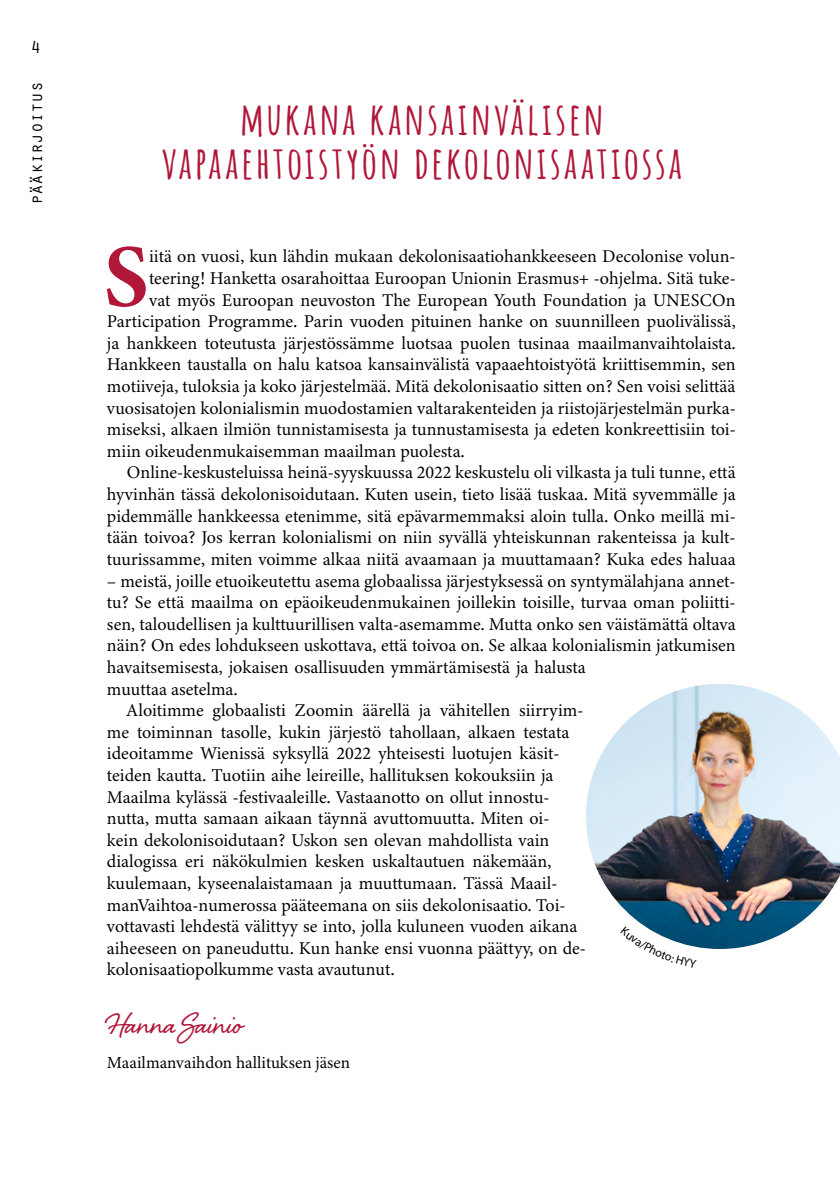
<style>
.page{position:relative;width:840px;height:1191px;background:#fff}
.page>*{position:absolute;margin:0;border:0;box-sizing:border-box;transform-origin:0 0}
.t1{font:700 89.2px "Minion 3";color:#b01739}
.t2{font:700 44px/44px "Amatic SC";letter-spacing:.055em;color:#b01739;text-align:center}
.t3{font:38px "Shelby";letter-spacing:-.01em;color:#b01739}
.t4{font:18px "Minion 3";color:#000}
.t5{font:18px "Orator Std";letter-spacing:-.03em;color:#000}
.t6{font:17px "Minion 3";color:#000}
</style>
<div class="page">
<img style="left:586px;top:684px;width:253px;height:265px">
<svg style="left:620px;top:926px;width:76px;height:23px"></svg>
<p class="t5" style="left:31px;top:35px;width:12px">4</p>
<p class="t5" style="left:23px;top:205px;width:125px;rotate:-90deg">pääkirjoitus</p>
<h2 class="t2" style="left:162px;top:93px;width:521px">MUKANA KANSAINVÄLISEN<br>VAPAAEHTOISTYÖN DEKOLONISAATIOSSA</h2>
<h1 class="t1" style="left:103px;top:214px;width:47px">S</h1>
<p class="t4" style="left:149px;top:244px;width:587px">iitä on vuosi, kun lähdin mukaan dekolonisaatiohankkeeseen Decolonise volun-</p>
<p class="t4" style="left:149px;top:266px;width:587px">teering! Hanketta osarahoittaa Euroopan Unionin Erasmus+ -ohjelma. Sitä tuke-</p>
<p class="t4" style="left:149px;top:287px;width:587px">vat myös Euroopan neuvoston The European Youth Foundation ja UNESCOn</p>
<p class="t4" style="left:107px;top:309px;width:630px">Participation Programme. Parin vuoden pituinen hanke on suunnilleen puolivälissä,</p>
<p class="t4" style="left:107px;top:330px;width:630px">ja hankkeen toteutusta järjestössämme luotsaa puolen tusinaa maailmanvaihtolaista.</p>
<p class="t4" style="left:107px;top:352px;width:630px">Hankkeen taustalla on halu katsoa kansainvälistä vapaaehtoistyötä kriittisemmin, sen</p>
<p class="t4" style="left:107px;top:374px;width:629px">motiiveja, tuloksia ja koko järjestelmää. Mitä dekolonisaatio sitten on? Sen voisi selittää</p>
<p class="t4" style="left:107px;top:395px;width:630px">vuosisatojen kolonialismin muodostamien valtarakenteiden ja riistojärjestelmän purka-</p>
<p class="t4" style="left:107px;top:417px;width:630px">miseksi, alkaen ilmiön tunnistamisesta ja tunnustamisesta ja edeten konkreettisiin toi-</p>
<p class="t4" style="left:107px;top:438px;width:359px">miin oikeudenmukaisemman maailman puolesta.</p>
<p class="t4" style="left:127px;top:460px;width:610px">Online-keskusteluissa heinä-syyskuussa 2022 keskustelu oli vilkasta ja tuli tunne, että</p>
<p class="t4" style="left:107px;top:482px;width:630px">hyvinhän tässä dekolonisoidutaan. Kuten usein, tieto lisää tuskaa. Mitä syvemmälle ja</p>
<p class="t4" style="left:107px;top:503px;width:629px">pidemmälle hankkeessa etenimme, sitä epävarmemmaksi aloin tulla. Onko meillä mi-</p>
<p class="t4" style="left:107px;top:525px;width:629px">tään toivoa? Jos kerran kolonialismi on niin syvällä yhteiskunnan rakenteissa ja kult-</p>
<p class="t4" style="left:107px;top:546px;width:630px">tuurissamme, miten voimme alkaa niitä avaamaan ja muuttamaan? Kuka edes haluaa</p>
<p class="t4" style="left:107px;top:568px;width:629px">– meistä, joille etuoikeutettu asema globaalissa järjestyksessä on syntymälahjana annet-</p>
<p class="t4" style="left:107px;top:590px;width:629px">tu? Se että maailma on epäoikeudenmukainen joillekin toisille, turvaa oman poliitti-</p>
<p class="t4" style="left:107px;top:611px;width:630px">sen, taloudellisen ja kulttuurillisen valta-asemamme. Mutta onko sen väistämättä oltava</p>
<p class="t4" style="left:107px;top:633px;width:630px">näin? On edes lohdukseen uskottava, että toivoa on. Se alkaa kolonialismin jatkumisen</p>
<p class="t4" style="left:107px;top:654px;width:480px">havaitsemisesta, jokaisen osallisuuden ymmärtämisestä ja halusta</p>
<p class="t4" style="left:107px;top:676px;width:132px">muuttaa asetelma.</p>
<p class="t4" style="left:127px;top:698px;width:457px">Aloitimme globaalisti Zoomin äärellä ja vähitellen siirryim-</p>
<p class="t4" style="left:107px;top:719px;width:464px">me toiminnan tasolle, kukin järjestö tahollaan, alkaen testata</p>
<p class="t4" style="left:107px;top:741px;width:453px">ideoitamme Wienissä syksyllä 2022 yhteisesti luotujen käsit-</p>
<p class="t4" style="left:107px;top:762px;width:448px">teiden kautta. Tuotiin aihe leireille, hallituksen kokouksiin ja</p>
<p class="t4" style="left:107px;top:784px;width:444px">Maailma kylässä -festivaaleille. Vastaanotto on ollut innostu-</p>
<p class="t4" style="left:107px;top:806px;width:443px">nutta, mutta samaan aikaan täynnä avuttomuutta. Miten oi-</p>
<p class="t4" style="left:107px;top:827px;width:443px">kein dekolonisoidutaan? Uskon sen olevan mahdollista vain</p>
<p class="t4" style="left:107px;top:849px;width:446px">dialogissa eri näkökulmien kesken uskaltautuen näkemään,</p>
<p class="t4" style="left:107px;top:870px;width:452px">kuulemaan, kyseenalaistamaan ja muuttumaan. Tässä Maail-</p>
<p class="t4" style="left:107px;top:892px;width:459px">manVaihtoa-numerossa pääteemana on siis dekolonisaatio. Toi-</p>
<p class="t4" style="left:107px;top:914px;width:472px">vottavasti lehdestä välittyy se into, jolla kuluneen vuoden aikana</p>
<p class="t4" style="left:107px;top:935px;width:480px">aiheeseen on paneuduttu. Kun hanke ensi vuonna päättyy, on de-</p>
<p class="t4" style="left:107px;top:957px;width:289px">kolonisaatiopolkumme vasta avautunut.</p>
<h3 class="t3" style="left:107px;top:998px;width:137px">Hanna Sainio</h3>
<p class="t6" style="left:107px;top:1050px;width:244px">Maailmanvaihdon hallituksen jäsen</p>
</div>
